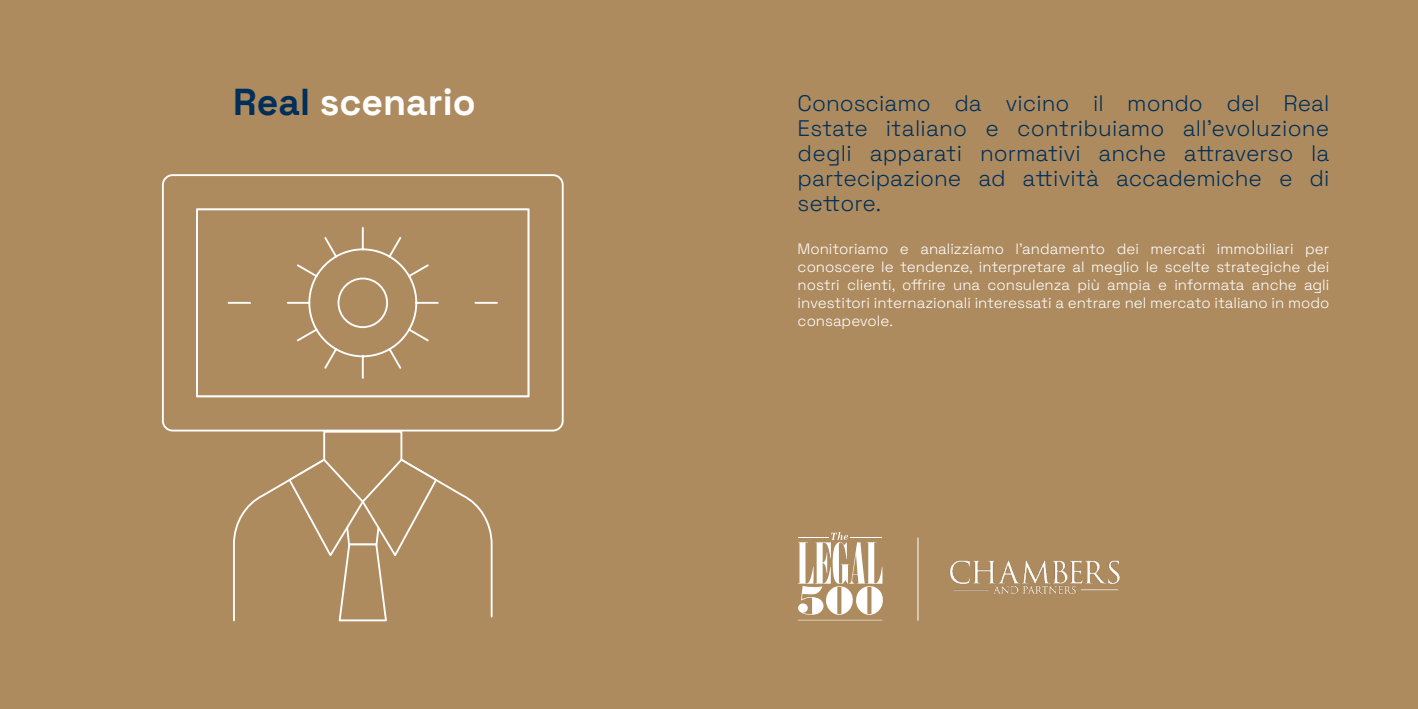
<style>
.page{position:relative;width:1418px;height:709px;background:#fff}
.page>*{position:absolute;margin:0;border:0;box-sizing:border-box;transform-origin:0 0}
.t1{font:700 37.5px "Space Grotesk";color:#fff}
.t2{font:300 22.5px/25px "Space Grotesk";color:#002f59;text-align:justify}
.t3{font:300 15px/18px "Space Grotesk";color:#fff;text-align:justify}
.s1{color:#002f59}
</style>
<div class="page">
<div style="left:0;top:0;width:1417px;height:709px;background:#ae8b5f"></div>
<svg style="left:797px;top:532px;width:86px;height:83px"></svg>
<hr style="left:797px;top:537px;width:31px;height:1px;background:#fff">
<hr style="left:850px;top:537px;width:32px;height:1px;background:#fff">
<hr style="left:797px;top:620px;width:85px;height:1px;background:#fff">
<img style="left:949px;top:560px;width:171px;height:34px">
<hr style="left:917px;top:538px;width:1px;height:82px;background:#fff">
<svg style="left:233px;top:432px;width:260px;height:190px"></svg>
<svg style="left:287px;top:457px;width:151px;height:165px"></svg>
<svg style="left:162px;top:174px;width:402px;height:258px"></svg>
<svg style="left:227px;top:226px;width:272px;height:154px"></svg>
<h1 class="t1" style="left:233px;top:72px;width:244px"><span class="s1">Real</span> scenario</h1>
<h2 class="t2" style="left:797px;top:89px;width:533px">Conosciamo da vicino il mondo del Real Estate italiano e contribuiamo all’evoluzione degli apparati normativi anche attraverso la partecipazione ad attività accademiche e di settore.</h2>
<p class="t3" style="left:797px;top:239px;width:533px">Monitoriamo e analizziamo l’andamento dei mercati immobiliari per conoscere le tendenze, interpretare al meglio le scelte strategiche dei nostri clienti, offrire una consulenza più ampia e informata anche agli investitori internazionali interessati a entrare nel mercato italiano in modo consapevole.</p>
</div>
